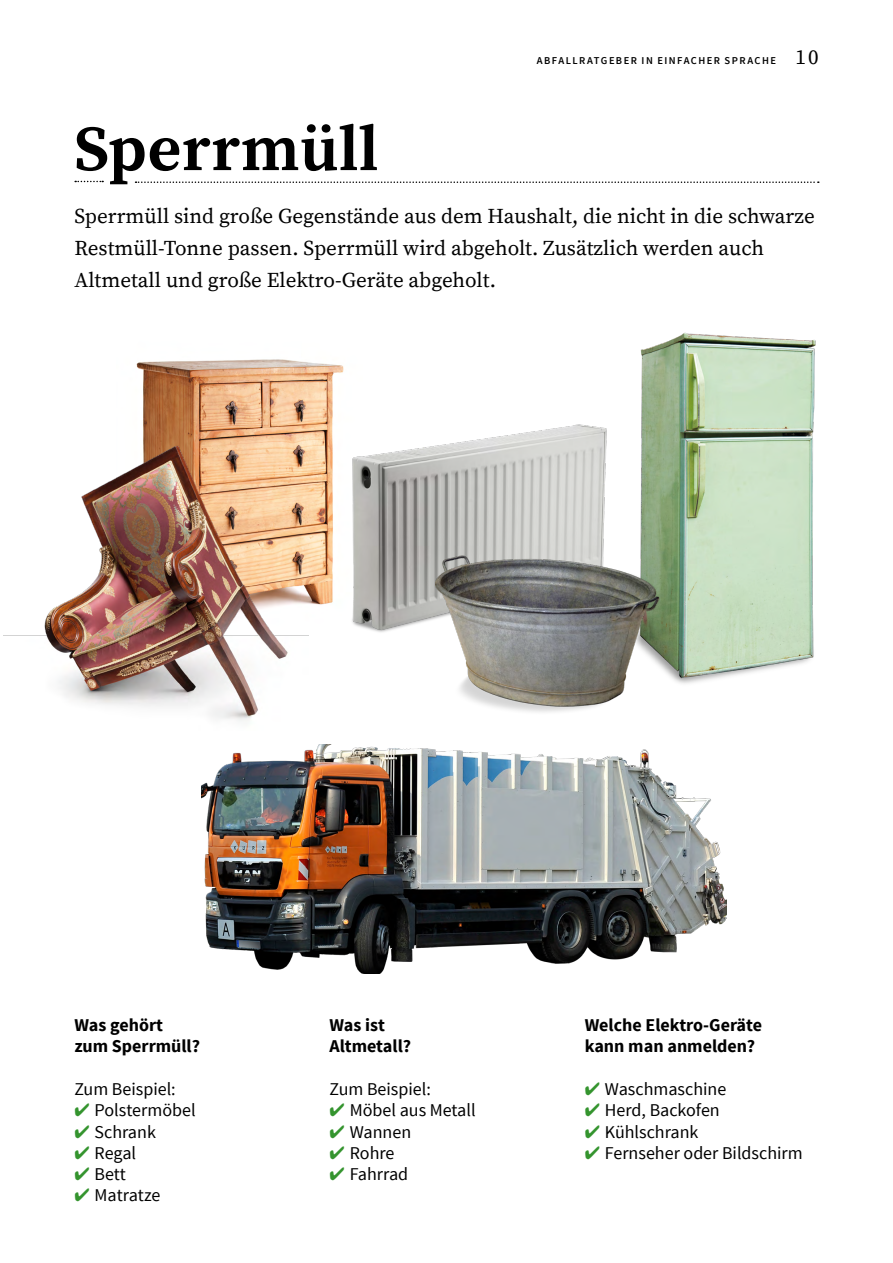
<style>
.page{position:relative;width:893px;height:1263px;background:#fff}
.page>*{position:absolute;margin:0;border:0;box-sizing:border-box;transform-origin:0 0}
.t1{font:700 64.5px "Source Serif Pro";color:#000}
.t2{font:21px/32px "Source Serif Pro";color:#000}
.t3{font:18px "Source Sans Pro";color:#000}
.t4{font:700 18px/21.3px "Source Sans Pro";color:#000}
.t5{font:600 10.5px "Source Sans Pro";letter-spacing:.135em;color:#000}
.s1{font-family:"Source Serif Pro";font-weight:400;font-size:21px}
.s2{color:#34942e}
</style>
<div class="page">
<img style="left:136px;top:359px;width:160px;height:66px">
<svg style="left:75px;top:181px;width:28px;height:1px"></svg>
<img style="left:202px;top:745px;width:524px;height:228px">
<img style="left:640px;top:332px;width:176px;height:352px">
<img style="left:4px;top:425px;width:292px;height:296px">
<img style="left:296px;top:361px;width:368px;height:275px">
<img style="left:422px;top:542px;width:252px;height:170px">
<svg style="left:136px;top:181px;width:683px;height:2px"></svg>
<h1 class="t1" style="left:74px;top:111px;width:305px">Sperrmüll</h1>
<p class="t5" style="left:537px;top:54px;width:283px">ABFALLRATGEBER IN EINFACHER SPRACHE <span class="s1">10</span></p>
<p class="t2" style="left:74px;top:201px;width:742px">Sperrmüll sind große Gegenstände aus dem Haushalt, die nicht in die schwarze<br>Restmüll-Tonne passen. Sperrmüll wird abgeholt. Zusätzlich werden auch<br>Altmetall und große Elektro-Geräte abgeholt.</p>
<p class="t4" style="left:74px;top:1015px;width:127px">Was gehört zum Sperrmüll?</p>
<p class="t3" style="left:74px;top:1078px;width:103px">Zum Beispiel:</p>
<p class="t3" style="left:74px;top:1099px;width:123px"><span class="s2">✔</span> Polstermöbel</p>
<p class="t3" style="left:74px;top:1120px;width:83px"><span class="s2">✔</span> Schrank</p>
<p class="t3" style="left:74px;top:1142px;width:63px"><span class="s2">✔</span> Regal</p>
<p class="t3" style="left:74px;top:1163px;width:53px"><span class="s2">✔</span> Bett</p>
<p class="t3" style="left:74px;top:1184px;width:88px"><span class="s2">✔</span> Matratze</p>
<p class="t4" style="left:330px;top:1015px;width:83px">Was ist<br>Altmetall?</p>
<p class="t3" style="left:330px;top:1078px;width:103px">Zum Beispiel:</p>
<p class="t3" style="left:330px;top:1099px;width:148px"><span class="s2">✔</span> Möbel aus Metall</p>
<p class="t3" style="left:330px;top:1120px;width:83px"><span class="s2">✔</span> Wannen</p>
<p class="t3" style="left:330px;top:1141px;width:66px"><span class="s2">✔</span> Rohre</p>
<p class="t3" style="left:330px;top:1163px;width:80px"><span class="s2">✔</span> Fahrrad</p>
<p class="t4" style="left:585px;top:1015px;width:179px">Welche Elektro-Geräte kann man anmelden?</p>
<p class="t3" style="left:585px;top:1078px;width:143px"><span class="s2">✔</span> Waschmaschine</p>
<p class="t3" style="left:585px;top:1099px;width:137px"><span class="s2">✔</span> Herd, Backofen</p>
<p class="t3" style="left:585px;top:1120px;width:115px"><span class="s2">✔</span> Kühlschrank</p>
<p class="t3" style="left:585px;top:1141px;width:220px"><span class="s2">✔</span> Fernseher oder Bildschirm</p>
</div>
